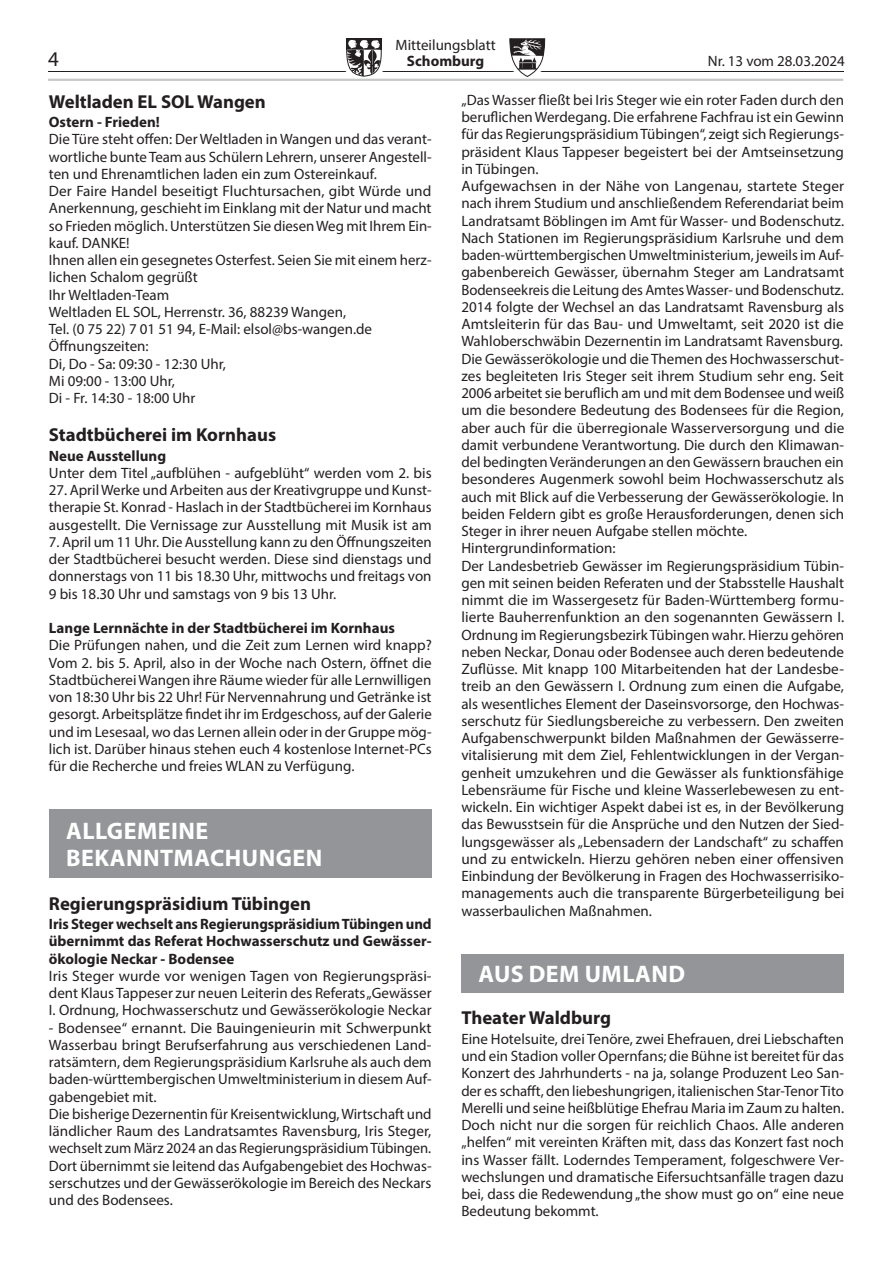
<style>
.page{position:relative;width:893px;height:1263px;background:#fff}
.page>*{position:absolute;margin:0;border:0;box-sizing:border-box;transform-origin:0 0}
.t1{font:700 24px/27px "Myriad Pro";letter-spacing:.02em;color:#fff}
.t2{font:21px "Myriad Pro";color:#231f20}
.t3{font:700 18.75px "Myriad Pro";color:#231f20}
.t4{font:15px/17.2px "Myriad Pro";color:#231f20;text-align:justify}
.t5{font:700 15px/17.2px "Myriad Pro";color:#231f20;text-align:justify}
</style>
<div class="page">
<hr style="left:48px;top:71px;width:795px;height:1px;background:#231f20">
<svg style="left:346px;top:38px;width:36px;height:39px"></svg>
<svg style="left:509px;top:38px;width:36px;height:39px"></svg>
<hr style="left:48px;top:79px;width:795px;height:2px;background:#c7c8ca">
<div style="left:49px;top:809px;width:383px;height:68px;background:#939598"></div>
<div style="left:461px;top:954px;width:383px;height:38px;background:#939598"></div>
<p class="t4" style="left:395px;top:36px;width:102px">Mitteilungsblatt</p>
<h2 class="t2" style="left:48px;top:46px;width:12px">4</h2>
<p class="t5" style="left:407px;top:52px;width:79px">Schomburg</p>
<p class="t4" style="left:708px;top:52px;width:139px">Nr. 13 vom 28.03.2024</p>
<p class="t3" style="left:49px;top:89px;width:218px">Weltladen EL SOL Wangen</p>
<p class="t5" style="left:49px;top:113px;width:113px">Ostern - Frieden!</p>
<p class="t4" style="left:49px;top:130px;width:384px;text-align:left">Die Türe steht offen: Der Weltladen in Wangen und das verant&shy;wortliche bunte Team aus Schülern Lehrern, unserer Angestell&shy;ten und Ehrenamtlichen laden ein zum Ostereinkauf.<br>Der Faire Handel beseitigt Fluchtursachen, gibt Würde und Anerkennung, geschieht im Einklang mit der Natur und macht so Frieden möglich. Unterstützen Sie diesen Weg mit Ihrem Ein&shy;kauf. DANKE!<br>Ihnen allen ein gesegnetes Osterfest. Seien Sie mit einem herz&shy;lichen Schalom gegrüßt<br>Ihr Weltladen-Team<br>Weltladen EL SOL, Herrenstr. 36, 88239 Wangen,<br>Tel. (0 75 22) 7 01 51 94, E-Mail: elsol@bs-wangen.de Öffnungszeiten:<br>Di, Do - Sa: 09:30 - 12:30 Uhr,<br>Mi 09:00 - 13:00 Uhr,<br>Di - Fr. 14:30 - 18:00 Uhr</p>
<p class="t3" style="left:49px;top:423px;width:229px">Stadtbücherei im Kornhaus</p>
<p class="t5" style="left:49px;top:446px;width:119px">Neue Ausstellung</p>
<p class="t4" style="left:49px;top:464px;width:384px">Unter dem Titel „aufblühen - aufgeblüht“ werden vom 2. bis</p>
<p class="t4" style="left:49px;top:481px;width:384px">27. April Werke und Arbeiten aus der Kreativgruppe und Kunst&shy;therapie St. Konrad - Haslach in der Stadtbücherei im Kornhaus ausgestellt. Die Vernissage zur Ausstellung mit Musik ist am</p>
<p class="t4" style="left:49px;top:533px;width:384px">7. April um 11 Uhr. Die Ausstellung kann zu den Öffnungszeiten der Stadtbücherei besucht werden. Diese sind dienstags und donnerstags von 11 bis 18.30 Uhr, mittwochs und freitags von 9 bis 18.30 Uhr und samstags von 9 bis 13 Uhr.</p>
<p class="t5" style="left:49px;top:619px;width:348px">Lange Lernnächte in der Stadtbücherei im Kornhaus</p>
<p class="t4" style="left:49px;top:636px;width:384px">Die Prüfungen nahen, und die Zeit zum Lernen wird knapp?<br>Vom 2. bis 5. April, also in der Woche nach Ostern, öffnet die Stadtbücherei Wangen ihre Räume wieder für alle Lernwilligen von 18:30 Uhr bis 22 Uhr! Für Nervennahrung und Getränke ist gesorgt. Arbeitsplätze findet ihr im Erdgeschoss, auf der Galerie und im Lesesaal, wo das Lernen allein oder in der Gruppe mög&shy;lich ist. Darüber hinaus stehen euch 4 kostenlose Internet-PCs für die Recherche und freies WLAN zu Verfügung.</p>
<p class="t4" style="left:461px;top:91px;width:384px;text-align:left">„Das Wasser fließt bei Iris Steger wie ein roter Faden durch den beruflichen Werdegang. Die erfahrene Fachfrau ist ein Gewinn für das Regierungspräsidium Tübingen“, zeigt sich Regierungs&shy;präsident Klaus Tappeser begeistert bei der Amtseinsetzung in Tübingen.<br>Aufgewachsen in der Nähe von Langenau, startete Steger nach ihrem Studium und anschließendem Referendariat beim Landratsamt Böblingen im Amt für Wasser- und Bodenschutz.<br>Nach Stationen im Regierungspräsidium Karlsruhe und dem baden-württembergischen Umweltministerium, jeweils im Auf&shy;gabenbereich Gewässer, übernahm Steger am Landratsamt Bodenseekreis die Leitung des Amtes Wasser- und Bodenschutz.<br>2014 folgte der Wechsel an das Landratsamt Ravensburg als Amtsleiterin für das Bau- und Umweltamt, seit 2020 ist die Wahloberschwäbin Dezernentin im Landratsamt Ravensburg.<br>Die Gewässerökologie und die Themen des Hochwasserschut&shy;zes begleiteten Iris Steger seit ihrem Studium sehr eng. Seit 2006 arbeitet sie beruflich am und mit dem Bodensee und weiß um die besondere Bedeutung des Bodensees für die Region, aber auch für die überregionale Wasserversorgung und die damit verbundene Verantwortung. Die durch den Klimawan&shy;del bedingten Veränderungen an den Gewässern brauchen ein besonderes Augenmerk sowohl beim Hochwasserschutz als auch mit Blick auf die Verbesserung der Gewässerökologie. In beiden Feldern gibt es große Herausforderungen, denen sich Steger in ihrer neuen Aufgabe stellen möchte.<br>Hintergrundinformation:<br>Der Landesbetrieb Gewässer im Regierungspräsidium Tübin&shy;gen mit seinen beiden Referaten und der Stabsstelle Haushalt nimmt die im Wassergesetz für Baden-Württemberg formu&shy;lierte Bauherrenfunktion an den sogenannten Gewässern I.<br>Ordnung im Regierungsbezirk Tübingen wahr. Hierzu gehören neben Neckar, Donau oder Bodensee auch deren bedeutende Zuflüsse. Mit knapp 100 Mitarbeitenden hat der Landesbe&shy;treib an den Gewässern I. Ordnung zum einen die Aufgabe, als wesentliches Element der Daseinsvorsorge, den Hochwas&shy;serschutz für Siedlungsbereiche zu verbessern. Den zweiten Aufgabenschwerpunkt bilden Maßnahmen der Gewässerre&shy;vitalisierung mit dem Ziel, Fehlentwicklungen in der Vergan&shy;genheit umzukehren und die Gewässer als funktionsfähige Lebensräume für Fische und kleine Wasserlebewesen zu ent&shy;wickeln. Ein wichtiger Aspekt dabei ist es, in der Bevölkerung das Bewusstsein für die Ansprüche und den Nutzen der Sied&shy;lungsgewässer als „Lebensadern der Landschaft“ zu schaffen und zu entwickeln. Hierzu gehören neben einer offensiven Einbindung der Bevölkerung in Fragen des Hochwasserrisiko&shy;managements auch die transparente Bürgerbeteiligung bei wasserbaulichen Maßnahmen.</p>
<h1 class="t1" style="left:66px;top:817px;width:258px">ALLGEMEINE<br>BEKANNTMACHUNGEN</h1>
<p class="t3" style="left:49px;top:891px;width:264px">Regierungspräsidium Tübingen</p>
<p class="t5" style="left:49px;top:915px;width:384px">Iris Steger wechselt ans Regierungspräsidium Tübingen und übernimmt das Referat Hochwasserschutz und Gewässer&shy;ökologie Neckar - Bodensee</p>
<p class="t4" style="left:49px;top:967px;width:384px">Iris Steger wurde vor wenigen Tagen von Regierungspräsi&shy;dent Klaus Tappeser zur neuen Leiterin des Referats „Gewässer I. Ordnung, Hochwasserschutz und Gewässerökologie Neckar</p>
<p class="t4" style="left:49px;top:1019px;width:384px;text-align:left">- Bodensee“ ernannt. Die Bauingenieurin mit Schwerpunkt Wasserbau bringt Berufserfahrung aus verschiedenen Land&shy;ratsämtern, dem Regierungspräsidium Karlsruhe als auch dem baden-württembergischen Umweltministerium in diesem Auf&shy;gabengebiet mit.<br>Die bisherige Dezernentin für Kreisentwicklung, Wirtschaft und ländlicher Raum des Landratsamtes Ravensburg, Iris Steger, wechselt zum März 2024 an das Regierungspräsidium Tübingen.<br>Dort übernimmt sie leitend das Aufgabengebiet des Hochwas&shy;serschutzes und der Gewässerökologie im Bereich des Neckars und des Bodensees.</p>
<h1 class="t1" style="left:479px;top:960px;width:208px">AUS DEM UMLAND</h1>
<p class="t3" style="left:461px;top:1006px;width:151px">Theater Waldburg</p>
<p class="t4" style="left:461px;top:1030px;width:384px">Eine Hotelsuite, drei Tenöre, zwei Ehefrauen, drei Liebschaften und ein Stadion voller Opernfans; die Bühne ist bereitet für das Konzert des Jahrhunderts - na ja, solange Produzent Leo San&shy;der es schafft, den liebeshungrigen, italienischen Star-Tenor Tito Merelli und seine heißblütige Ehefrau Maria im Zaum zu halten.<br>Doch nicht nur die sorgen für reichlich Chaos. Alle anderen „helfen“ mit vereinten Kräften mit, dass das Konzert fast noch ins Wasser fällt. Loderndes Temperament, folgeschwere Ver&shy;wechslungen und dramatische Eifersuchtsanfälle tragen dazu bei, dass die Redewendung „the show must go on“ eine neue Bedeutung bekommt.</p>
</div>
